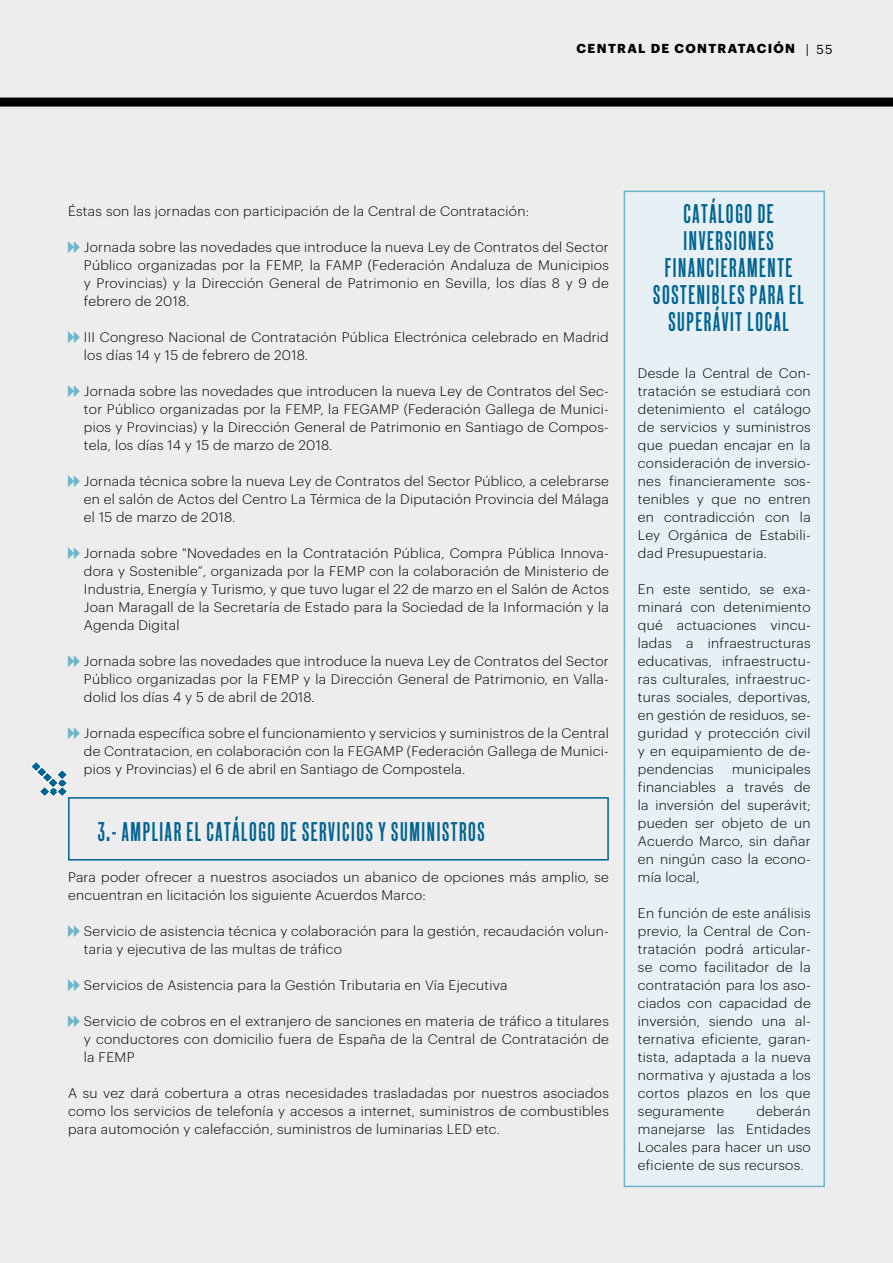
<style>
.page{position:relative;width:893px;height:1263px;background:#ededed}
.page>*{position:absolute;margin:0;border:0;box-sizing:border-box;transform-origin:0 0}
.t1{font:27px/27px "New Grotesk Square THREE";letter-spacing:.07em;color:#006391;text-align:center;scale:.87 1}
.t2{font:300 13.5px/18px "Graphik";letter-spacing:.02em;color:#000;text-align:justify}
.t3{font:700 12.75px "Graphik";letter-spacing:.105em;color:#000}
.s1{font-weight:400}
</style>
<div class="page">
<div style="left:0;top:98px;width:893px;height:9px;background:#000"></div>
<div style="left:68px;top:797px;width:541px;height:63px;border:2px solid #006391"></div>
<svg style="left:31px;top:761px;width:38px;height:37px"></svg>
<div style="left:624px;top:191px;width:200px;height:995px;background:#e6f0f5"></div>
<div style="left:624px;top:191px;width:201px;height:996px;border:2px solid #6db5c8"></div>
<p class="t3" style="left:577px;top:39px;width:257px">CENTRAL DE CONTRATACIÓN <span class="s1">| 55</span></p>
<p class="t2" style="left:68px;top:201px;width:463px">Éstas son las jornadas con participación de la Central de Contratación:</p>
<p class="t2" style="left:84px;top:237px;width:526px">Jornada sobre las novedades que introduce la nueva Ley de Contratos del Sector Público organizadas por la FEMP, la FAMP (Federación Andaluza de Municipios y Provincias) y la Dirección General de Patrimonio en Sevilla, los días 8 y 9 de febrero de 2018.</p>
<p class="t2" style="left:84px;top:327px;width:526px">III Congreso Nacional de Contratación Pública Electrónica celebrado en Madrid los días 14 y 15 de febrero de 2018.</p>
<p class="t2" style="left:84px;top:381px;width:526px">Jornada sobre las novedades que introducen la nueva Ley de Contratos del Sec&shy;tor Público organizadas por la FEMP, la FEGAMP (Federación Gallega de Munici&shy;pios y Provincias) y la Dirección General de Patrimonio en Santiago de Compos&shy;tela, los días 14 y 15 de marzo de 2018.</p>
<p class="t2" style="left:84px;top:471px;width:526px">Jornada técnica sobre la nueva Ley de Contratos del Sector Público, a celebrarse en el salón de Actos del Centro La Térmica de la Diputación Provincia del Málaga el 15 de marzo de 2018.</p>
<p class="t2" style="left:84px;top:543px;width:526px">Jornada sobre "Novedades en la Contratación Pública, Compra Pública Innova&shy;dora y Sostenible”, organizada por la FEMP con la colaboración de Ministerio de Industria, Energía y Turismo, y que tuvo lugar el 22 de marzo en el Salón de Actos Joan Maragall de la Secretaría de Estado para la Sociedad de la Información y la Agenda Digital</p>
<p class="t2" style="left:84px;top:651px;width:526px">Jornada sobre las novedades que introduce la nueva Ley de Contratos del Sector Público organizadas por la FEMP y la Dirección General de Patrimonio, en Valla&shy;dolid los días 4 y 5 de abril de 2018.</p>
<p class="t2" style="left:84px;top:723px;width:526px">Jornada específica sobre el funcionamiento y servicios y suministros de la Central de Contratacion, en colaboración con la FEGAMP (Federación Gallega de Munici&shy;pios y Provincias) el 6 de abril en Santiago de Compostela.</p>
<h1 class="t1" style="left:98px;top:817px;width:446px">3.- AMPLIAR EL CATÁLOGO DE SERVICIOS Y SUMINISTROS</h1>
<p class="t2" style="left:68px;top:867px;width:542px">Para poder ofrecer a nuestros asociados un abanico de opciones más amplio, se encuentran en licitación los siguiente Acuerdos Marco:</p>
<p class="t2" style="left:84px;top:921px;width:526px">Servicio de asistencia técnica y colaboración para la gestión, recaudación volun&shy;taria y ejecutiva de las multas de tráfico</p>
<p class="t2" style="left:84px;top:975px;width:425px">Servicios de Asistencia para la Gestión Tributaria en Vía Ejecutiva</p>
<p class="t2" style="left:84px;top:1011px;width:526px">Servicio de cobros en el extranjero de sanciones en materia de tráfico a titulares y conductores con domicilio fuera de España de la Central de Contratación de la FEMP</p>
<p class="t2" style="left:68px;top:1083px;width:542px">A su vez dará cobertura a otras necesidades trasladadas por nuestros asociados como los servicios de telefonía y accesos a internet, suministros de combustibles para automoción y calefacción, suministros de luminarias LED etc.</p>
<h1 class="t1" style="left:653px;top:199px;width:175px">CATÁLOGO DE<br>INVERSIONES<br>FINANCIERAMENTE<br>SOSTENIBLES PARA EL<br>SUPERÁVIT LOCAL</h1>
<p class="t2" style="left:638px;top:363px;width:174px">Desde la Central de Con&shy;tratación se estudiará con detenimiento el catálogo de servicios y suministros que puedan encajar en la consideración de inversio&shy;nes financieramente sos&shy;tenibles y que no entren en contradicción con la Ley Orgánica de Estabili&shy;dad Presupuestaria.</p>
<p class="t2" style="left:638px;top:579px;width:174px">En este sentido, se exa&shy;minará con detenimiento qué actuaciones vincu&shy;ladas a infraestructuras educativas, infraestructu&shy;ras culturales, infraestruc&shy;turas sociales, deportivas, en gestión de residuos, se&shy;guridad y protección civil y en equipamiento de de&shy;pendencias</p>
<p class="t2" style="left:638px;top:759px;width:174px;text-indent:94px">municipales financiables a través de la inversión del superávit; pueden ser objeto de un Acuerdo Marco, sin dañar en ningún caso la econo&shy;mía local,</p>
<p class="t2" style="left:638px;top:903px;width:174px">En función de este análisis previo, la Central de Con&shy;tratación podrá articular&shy;se como facilitador de la contratación para los aso&shy;ciados con capacidad de inversión, siendo una al&shy;ternativa eficiente, garan&shy;tista, adaptada a la nueva normativa y ajustada a los cortos plazos en los que seguramente</p>
<p class="t2" style="left:638px;top:1101px;width:174px;text-indent:118px">deberán manejarse las Entidades Locales para hacer un uso eficiente de sus recursos.</p>
</div>
